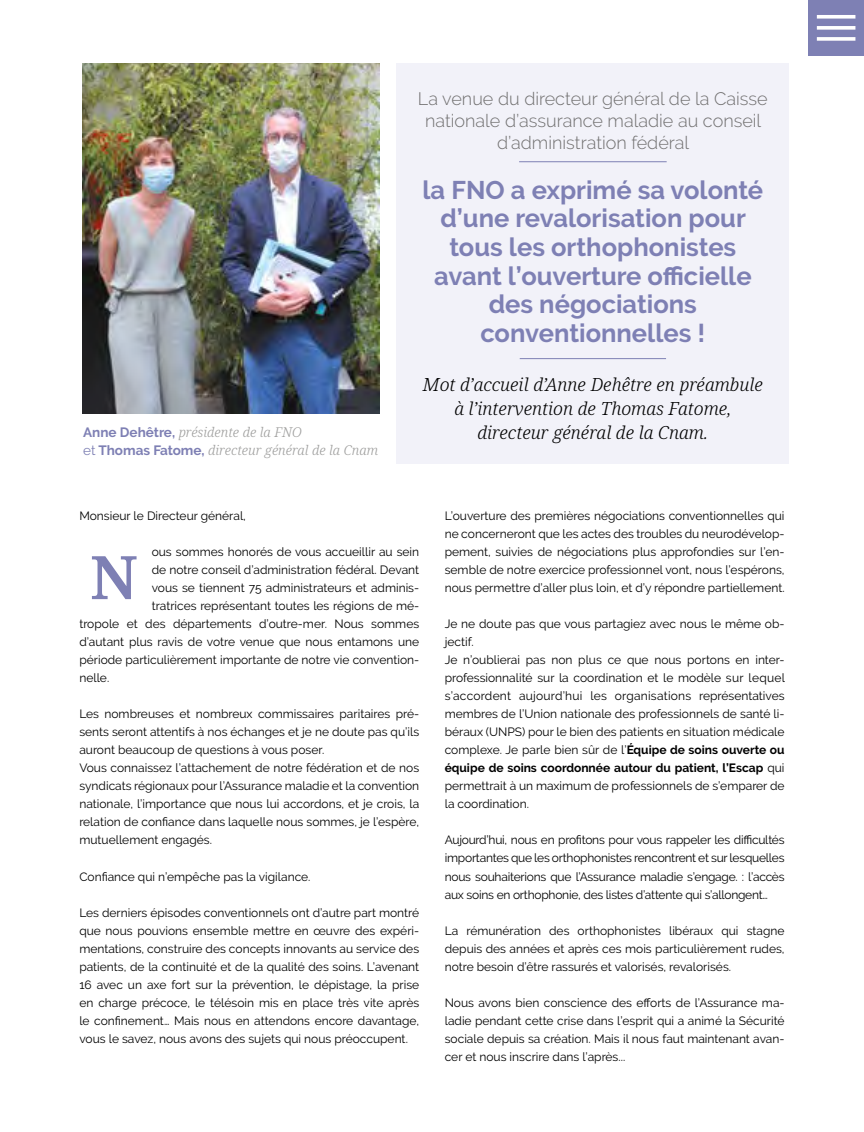
<style>
.page{position:relative;width:864px;height:1132px;background:#fff}
.page>*{position:absolute;margin:0;border:0;box-sizing:border-box;transform-origin:0 0}
.t1{font:700 60px "Noto Serif";color:#7e80b4}
.t2{font:700 25.5px/28.5px "Raleway";color:#7e80b4;text-align:center}
.t3{font:300 18px/21.6px "Raleway";color:#706f6f;text-align:center}
.t4{font:italic 300 18px/24px "Noto Serif";color:#000;text-align:center}
.t5{font:italic 300 13.5px/18px "Noto Serif";color:#9d9d9c}
.t6{font:12px/18px "Raleway";color:#000;text-align:justify}
.s1{font-family:"Raleway";font-weight:700;font-style:normal;color:#7e80b4}
.s2{font-family:"Raleway";font-weight:400;font-style:normal;color:#7e80b4}
.s3{font-weight:700}
</style>
<div class="page">
<img style="left:82px;top:63px;width:297px;height:351px">
<div style="left:396px;top:63px;width:393px;height:400px;background:#f2f2f9"></div>
<hr style="left:519px;top:358px;width:146px;height:1px;background:#7e80b4">
<hr style="left:519px;top:161px;width:147px;height:1px;background:#7e80b4">
<div style="left:808px;top:0;width:55px;height:56px;background:#7e80b4"></div>
<svg style="left:818px;top:15px;width:35px;height:4px"></svg>
<svg style="left:818px;top:26px;width:35px;height:4px"></svg>
<svg style="left:818px;top:37px;width:35px;height:4px"></svg>
<p class="t5" style="left:83px;top:423px;width:296px"><span class="s1">Anne Dehêtre,</span> présidente de la FNO<br><span class="s2">et</span> <span class="s1">Thomas Fatome,</span> directeur général de la Cnam</p>
<h3 class="t3" style="left:418px;top:88px;width:351px">La venue du directeur général de la Caisse nationale d’assurance maladie au conseil d’administration fédéral</h3>
<h2 class="t2" style="left:422px;top:176px;width:342px">la FNO a exprimé sa volonté d’une revalorisation pour tous les orthophonistes avant l’ouverture officielle des négociations conventionnelles !</h2>
<h3 class="t4" style="left:423px;top:373px;width:341px">Mot d’accueil d’Anne Dehêtre en préambule à l’intervention de Thomas Fatome, directeur général de la Cnam.</h3>
<p class="t6" style="left:79px;top:506px;width:168px">Monsieur le Directeur général,</p>
<h1 class="t1" style="left:90px;top:535px;width:49px">N</h1>
<p class="t6" style="left:152px;top:542px;width:269px">ous sommes honorés de vous accueillir au sein</p>
<p class="t6" style="left:152px;top:560px;width:269px">de notre conseil d’administration fédéral. Devant</p>
<p class="t6" style="left:152px;top:578px;width:269px">vous se tiennent 75 administrateurs et adminis-</p>
<p class="t6" style="left:152px;top:596px;width:269px">tratrices représentant toutes les régions de mé-</p>
<p class="t6" style="left:79px;top:614px;width:341px">tropole et des départements d’outre-mer. Nous sommes</p>
<p class="t6" style="left:79px;top:632px;width:341px">d’autant plus ravis de votre venue que nous entamons une</p>
<p class="t6" style="left:79px;top:650px;width:341px">période particulièrement importante de notre vie convention-</p>
<p class="t6" style="left:79px;top:668px;width:31px">nelle.</p>
<p class="t6" style="left:79px;top:704px;width:341px;text-align:left">Les nombreuses et nombreux commissaires paritaires pré&shy;sents seront attentifs à nos échanges et je ne doute pas qu’ils auront beaucoup de questions à vous poser.<br>Vous connaissez l’attachement de notre fédération et de nos syndicats régionaux pour l’Assurance maladie et la convention nationale, l’importance que nous lui accordons, et je crois, la relation de confiance dans laquelle nous sommes, je l’espère, mutuellement engagés.</p>
<p class="t6" style="left:79px;top:866px;width:232px">Confiance qui n’empêche pas la vigilance.</p>
<p class="t6" style="left:79px;top:902px;width:341px">Les derniers épisodes conventionnels ont d’autre part montré que nous pouvions ensemble mettre en œuvre des expéri&shy;mentations, construire des concepts innovants au service des patients, de la continuité et de la qualité des soins. L’avenant 16 avec un axe fort sur la prévention, le dépistage, la prise en charge précoce, le télésoin mis en place très vite après le confinement… Mais nous en attendons encore davantage, vous le savez, nous avons des sujets qui nous préoccupent.</p>
<p class="t6" style="left:444px;top:506px;width:341px">L’ouverture des premières négociations conventionnelles qui ne concerneront que les actes des troubles du neurodévelop&shy;pement, suivies de négociations plus approfondies sur l’en&shy;semble de notre exercice professionnel vont, nous l’espérons, nous permettre d’aller plus loin, et d’y répondre partiellement.</p>
<p class="t6" style="left:444px;top:614px;width:341px;text-align:left">Je ne doute pas que vous partagiez avec nous le même ob&shy;jectif.<br>Je n’oublierai pas non plus ce que nous portons en inter&shy;professionnalité sur la coordination et le modèle sur lequel s’accordent aujourd’hui les organisations représentatives membres de l’Union nationale des professionnels de santé li&shy;béraux (UNPS) pour le bien des patients en situation médicale complexe. Je parle bien sûr de l’<span class="s3">Équipe de soins ouverte ou équipe de soins coordonnée autour du patient, l’Escap</span> qui permettrait à un maximum de professionnels de s’emparer de la coordination.</p>
<p class="t6" style="left:444px;top:830px;width:341px">Aujourd’hui, nous en profitons pour vous rappeler les difficultés importantes que les orthophonistes rencontrent et sur lesquelles nous souhaiterions que l’Assurance maladie s’engage. : l’accès aux soins en orthophonie, des listes d’attente qui s’allongent…</p>
<p class="t6" style="left:444px;top:920px;width:341px">La rémunération des orthophonistes libéraux qui stagne depuis des années et après ces mois particulièrement rudes, notre besoin d’être rassurés et valorisés, revalorisés.</p>
<p class="t6" style="left:444px;top:992px;width:341px">Nous avons bien conscience des efforts de l’Assurance ma&shy;ladie pendant cette crise dans l’esprit qui a animé la Sécurité sociale depuis sa création. Mais il nous faut maintenant avan&shy;cer et nous inscrire dans l’après...</p>
</div>
